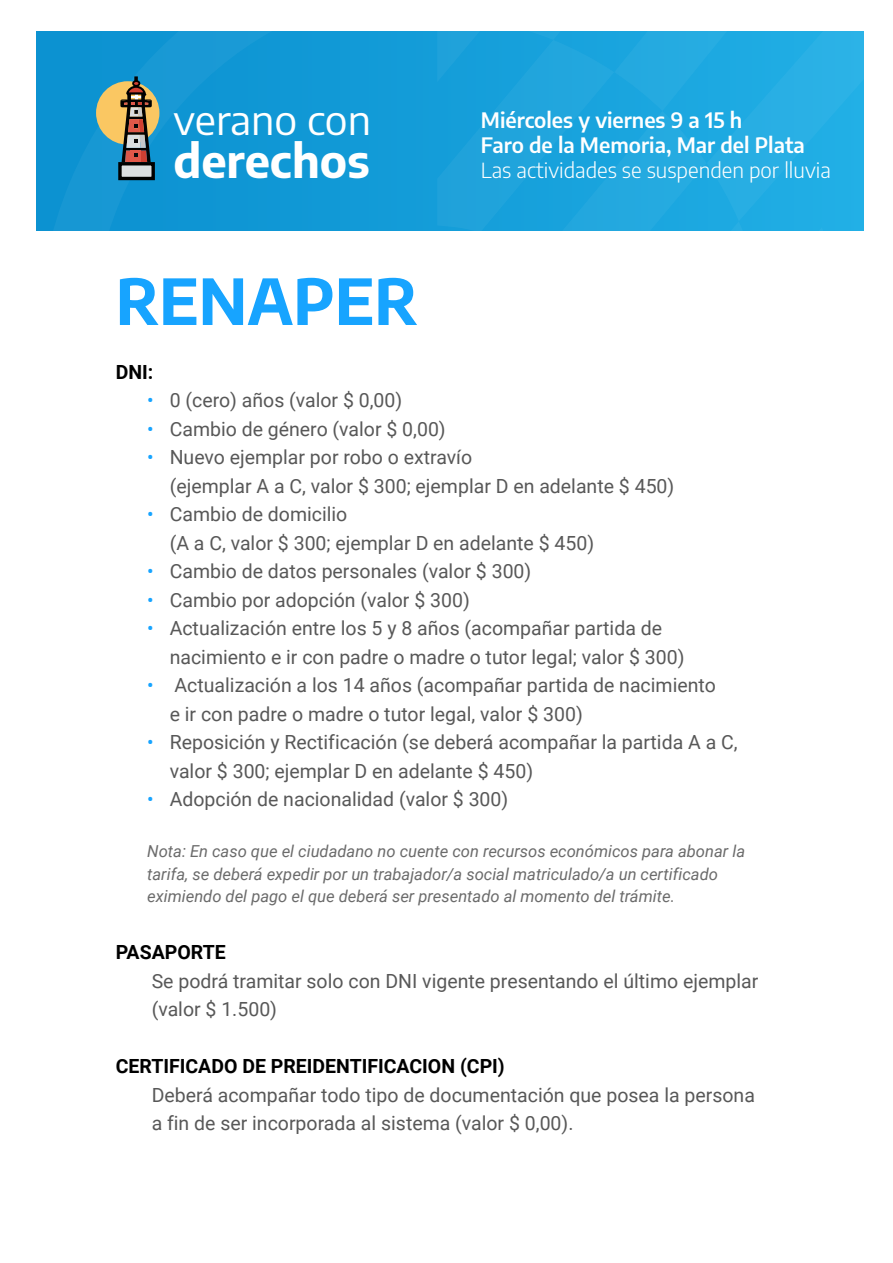
<style>
.page{position:relative;width:893px;height:1263px;background:#fff}
.page>*{position:absolute;margin:0;border:0;box-sizing:border-box;transform-origin:0 0}
.t1{font:700 63px "Encode Sans";color:#17a4ff}
.t2{font:700 45.45px "Encode Sans";color:#fff}
.t3{font:40.95px "Encode Sans";color:#fff}
.t4{font:600 20.85px/25px "Encode Sans";color:#fff}
.t5{font:300 20.85px "Encode Sans";color:#fff}
.t6{font:19.5px/28.5px "Roboto";color:#585858}
.t7{font:700 19.5px "Roboto";color:#000}
.t8{font:italic 16.5px/22.5px "Roboto";color:#6b6b6b}
.s1{color:#17a4ff}
</style>
<div class="page">
<div style="left:39px;top:31px;width:392px;height:200px;background:#1098d4"></div>
<svg style="left:437px;top:31px;width:427px;height:200px;background:#1fa7df"></svg>
<div style="left:96px;top:81px;width:63px;height:64px;background:#fac762;border-radius:50%"></div>
<svg style="left:120px;top:76px;width:32px;height:86px"></svg>
<div style="left:132px;top:80px;width:8px;height:7px;border:2px solid #000;border-radius:50%"></div>
<div style="left:118px;top:162px;width:37px;height:18px;background:#dbdfe1;border:3px solid #000"></div>
<h3 class="t3" style="left:173px;top:91px;width:199px">verano con</h3>
<h2 class="t2" style="left:173px;top:127px;width:198px">derechos</h2>
<p class="t4" style="left:481px;top:107px;width:325px">Miércoles y viernes 9 a 15 h<br>Faro de la Memoria, Mar del Plata</p>
<p class="t5" style="left:481px;top:156px;width:351px">Las actividades se suspenden por lluvia</p>
<h1 class="t1" style="left:116px;top:254px;width:303px">RENAPER</h1>
<p class="t7" style="left:116px;top:358px;width:39px">DNI:</p>
<p class="t6" style="left:147px;top:385px;width:257px"><span class="s1">•</span> 0 (cero) años (valor $ 0,00)</p>
<p class="t6" style="left:147px;top:414px;width:300px"><span class="s1">•</span> Cambio de género (valor $ 0,00)</p>
<p class="t6" style="left:170px;top:442px;width:506px;text-indent:-23px"><span class="s1">•</span> Nuevo ejemplar por robo o extravío<br>(ejemplar A a C, valor $ 300; ejemplar D en adelante $ 450)</p>
<p class="t6" style="left:170px;top:499px;width:426px;text-indent:-23px"><span class="s1">•</span> Cambio de domicilio<br>(A a C, valor $ 300; ejemplar D en adelante $ 450)</p>
<p class="t6" style="left:147px;top:556px;width:386px"><span class="s1">•</span> Cambio de datos personales (valor $ 300)</p>
<p class="t6" style="left:147px;top:585px;width:324px"><span class="s1">•</span> Cambio por adopción (valor $ 300)</p>
<p class="t6" style="left:170px;top:613px;width:516px;text-indent:-23px"><span class="s1">•</span> Actualización entre los 5 y 8 años (acompañar partida de nacimiento e ir con padre o madre o tutor legal; valor $ 300)</p>
<p class="t6" style="left:170px;top:670px;width:548px;text-indent:-23px"><span class="s1">•</span> Actualización a los 14 años (acompañar partida de nacimiento e ir con padre o madre o tutor legal, valor $ 300)</p>
<p class="t6" style="left:170px;top:727px;width:569px;text-indent:-23px"><span class="s1">•</span> Reposición y Rectificación (se deberá acompañar la partida A a C, valor $ 300; ejemplar D en adelante $ 450)</p>
<p class="t6" style="left:147px;top:784px;width:363px"><span class="s1">•</span> Adopción de nacionalidad (valor $ 300)</p>
<p class="t8" style="left:147px;top:839px;width:599px">Nota: En caso que el ciudadano no cuente con recursos económicos para abonar la tarifa, se deberá expedir por un trabajador/a social matriculado/a un certificado eximiendo del pago el que deberá ser presentado al momento del trámite.</p>
<p class="t7" style="left:116px;top:939px;width:112px">PASAPORTE</p>
<p class="t6" style="left:152px;top:966px;width:608px">Se podrá tramitar solo con DNI vigente presentando el último ejemplar (valor $ 1.500)</p>
<p class="t7" style="left:116px;top:1053px;width:391px">CERTIFICADO DE PREIDENTIFICACION (CPI)</p>
<p class="t6" style="left:152px;top:1080px;width:605px">Deberá acompañar todo tipo de documentación que posea la persona a fin de ser incorporada al sistema (valor $ 0,00).</p>
</div>
